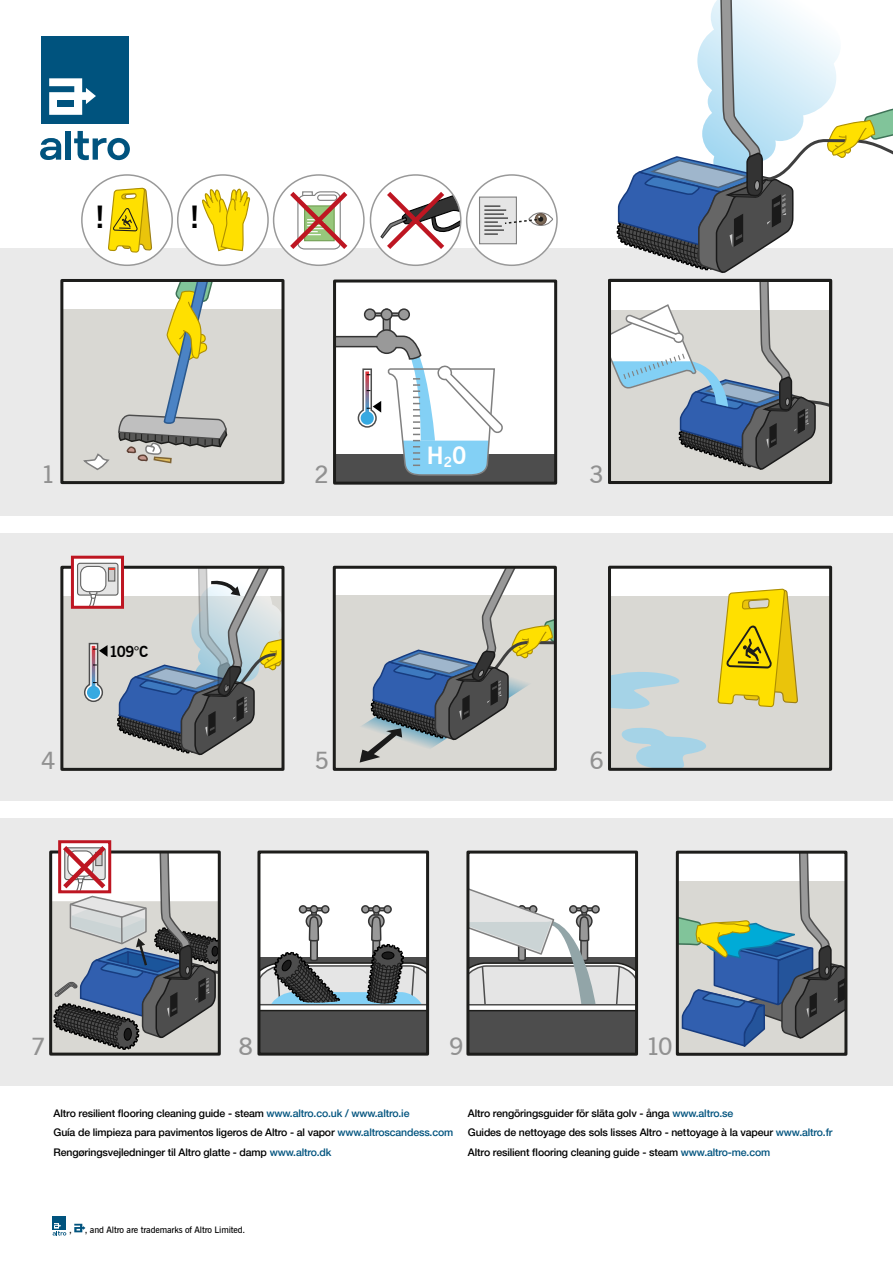
<style>
.page{position:relative;width:893px;height:1263px;background:#fff}
.page>*{position:absolute;margin:0;border:0;box-sizing:border-box;transform-origin:0 0}
.t1{font:700 30.6px "News Gothic BT";color:#000}
.t2{font:600 24px "News Gothic BT";color:#919191}
.t3{font:700 23.7px "News Gothic BT";color:#fff}
.t4{font:700 15px "News Gothic BT";color:#000}
.t5{font:500 10.5px/19.5px "Helvetica Neue LT Pro";letter-spacing:-.015em;color:#000}
.t6{font:600 9px "News Gothic BT";letter-spacing:-.015em;color:#000}
.s1{color:#00537e}
</style>
<div class="page">
<div style="left:0;top:248px;width:893px;height:268px;background:#eaeaea"></div>
<div style="left:0;top:533px;width:893px;height:268px;background:#eaeaea"></div>
<div style="left:0;top:818px;width:893px;height:268px;background:#eaeaea"></div>
<div style="left:335px;top:595px;width:220px;height:173px;background:#d9d8d3"></div>
<div style="left:62px;top:281px;width:220px;height:201px;background:#fff"></div>
<div style="left:62px;top:309px;width:220px;height:173px;background:#d9d8d3"></div>
<svg style="left:83px;top:454px;width:27px;height:16px"></svg>
<svg style="left:118px;top:283px;width:110px;height:181px"></svg>
<div style="left:60px;top:279px;width:224px;height:205px;border:3px solid #1d1d1b"></div>
<div style="left:335px;top:454px;width:220px;height:29px;background:#4d4d4d"></div>
<div style="left:333px;top:279px;width:224px;height:206px;border:3px solid #1d1d1b"></div>
<div style="left:62px;top:596px;width:221px;height:173px;background:#d9d8d3"></div>
<div style="left:60px;top:566px;width:224px;height:205px;border:3px solid #1d1d1b"></div>
<div style="left:259px;top:852px;width:169px;height:202px;background:#fff"></div>
<div style="left:259px;top:957px;width:169px;height:97px;background:#4d4d4d"></div>
<div style="left:311px;top:905px;width:6px;height:17px;border:2px solid #333;border-radius:2px"></div>
<div style="left:301px;top:907px;width:26px;height:4px;border:2px solid #333"></div>
<div style="left:300px;top:906px;width:6px;height:7px;background:#999;border-radius:50%"></div>
<div style="left:299px;top:905px;width:8px;height:8px;border:2px solid #333;border-radius:50%"></div>
<div style="left:310px;top:906px;width:7px;height:7px;background:#999;border-radius:50%"></div>
<div style="left:310px;top:905px;width:8px;height:8px;border:2px solid #333;border-radius:50%"></div>
<div style="left:322px;top:906px;width:7px;height:7px;background:#999;border-radius:50%"></div>
<div style="left:321px;top:905px;width:9px;height:8px;border:2px solid #333;border-radius:50%"></div>
<div style="left:373px;top:905px;width:6px;height:17px;border:2px solid #333;border-radius:2px"></div>
<div style="left:363px;top:907px;width:26px;height:4px;border:2px solid #333"></div>
<div style="left:362px;top:906px;width:7px;height:7px;background:#999;border-radius:50%"></div>
<div style="left:361px;top:905px;width:9px;height:8px;border:2px solid #333;border-radius:50%"></div>
<div style="left:373px;top:906px;width:7px;height:7px;background:#999;border-radius:50%"></div>
<div style="left:372px;top:905px;width:8px;height:8px;border:2px solid #333;border-radius:50%"></div>
<div style="left:384px;top:906px;width:7px;height:7px;background:#999;border-radius:50%"></div>
<div style="left:383px;top:905px;width:9px;height:8px;border:2px solid #333;border-radius:50%"></div>
<svg style="left:261px;top:913px;width:164px;height:99px"></svg>
<div style="left:257px;top:850px;width:172px;height:205px;border:3px solid #1d1d1b"></div>
<svg style="left:333px;top:281px;width:222px;height:195px;background:#d8dee1"></svg>
<div style="left:72px;top:557px;width:51px;height:50px;background:#fff"></div>
<div style="left:78px;top:563px;width:40px;height:32px;background:#e5e5e5;border-radius:3px"></div>
<div style="left:77px;top:563px;width:41px;height:33px;border:1px solid #5f5f5e;border-radius:3px"></div>
<svg style="left:81px;top:566px;width:25px;height:26px"></svg>
<div style="left:80px;top:566px;width:26px;height:26px;border:1px solid #666;border-radius:8px"></div>
<svg style="left:83px;top:567px;width:201px;height:193px"></svg>
<div style="left:71px;top:556px;width:53px;height:53px;border:3px solid #be1622"></div>
<svg style="left:356px;top:570px;width:197px;height:192px"></svg>
<div style="left:333px;top:566px;width:224px;height:205px;border:3px solid #1d1d1b"></div>
<div style="left:609px;top:567px;width:222px;height:202px;background:#fff"></div>
<div style="left:610px;top:596px;width:220px;height:173px;background:#d9d8d3"></div>
<svg style="left:612px;top:672px;width:67px;height:37px"></svg>
<svg style="left:622px;top:728px;width:84px;height:39px"></svg>
<svg style="left:718px;top:589px;width:80px;height:119px"></svg>
<div style="left:608px;top:566px;width:224px;height:205px;border:3px solid #1d1d1b"></div>
<div style="left:468px;top:852px;width:169px;height:202px;background:#fff"></div>
<div style="left:468px;top:957px;width:169px;height:97px;background:#4d4d4d"></div>
<svg style="left:470px;top:889px;width:164px;height:123px"></svg>
<div style="left:466px;top:850px;width:172px;height:206px;border:3px solid #1d1d1b"></div>
<div style="left:677px;top:881px;width:169px;height:173px;background:#d9d8d3"></div>
<svg style="left:680px;top:855px;width:163px;height:192px"></svg>
<div style="left:676px;top:851px;width:171px;height:205px;border:3px solid #1d1d1b"></div>
<svg style="left:50px;top:841px;width:170px;height:213px;background:#9d9da4"></svg>
<div style="left:82px;top:175px;width:90px;height:90px;background:#fff;border-radius:50%"></div>
<div style="left:81px;top:174px;width:92px;height:92px;border:2px solid #999;border-radius:50%"></div>
<svg style="left:108px;top:188px;width:45px;height:65px"></svg>
<div style="left:178px;top:175px;width:90px;height:90px;background:#fff;border-radius:50%"></div>
<div style="left:177px;top:174px;width:92px;height:92px;border:2px solid #999;border-radius:50%"></div>
<svg style="left:202px;top:188px;width:48px;height:64px"></svg>
<div style="left:274px;top:175px;width:90px;height:90px;background:#fff;border-radius:50%"></div>
<div style="left:273px;top:174px;width:92px;height:92px;border:2px solid #999;border-radius:50%"></div>
<svg style="left:285px;top:187px;width:67px;height:67px"></svg>
<div style="left:370px;top:175px;width:91px;height:90px;background:#fff;border-radius:50%"></div>
<div style="left:370px;top:174px;width:92px;height:92px;border:2px solid #999;border-radius:50%"></div>
<svg style="left:380px;top:187px;width:80px;height:67px"></svg>
<svg style="left:609px;top:0;width:284px;height:482px"></svg>
<div style="left:467px;top:175px;width:90px;height:90px;background:#fff;border-radius:50%"></div>
<div style="left:466px;top:174px;width:92px;height:92px;border:2px solid #999;border-radius:50%"></div>
<div style="left:479px;top:197px;width:37px;height:47px;background:#e5e5e5"></div>
<div style="left:479px;top:197px;width:38px;height:47px;border:1px solid #808080"></div>
<svg style="left:484px;top:205px;width:16px;height:2px"></svg>
<svg style="left:484px;top:233px;width:14px;height:2px"></svg>
<hr style="left:484px;top:213px;width:20px;height:2px;background:#4d4d4d">
<hr style="left:484px;top:229px;width:20px;height:2px;background:#4d4d4d">
<hr style="left:484px;top:209px;width:22px;height:2px;background:#4d4d4d">
<svg style="left:529px;top:213px;width:24px;height:12px"></svg>
<div style="left:528px;top:212px;width:25px;height:14px;border:1px solid #808080;border-radius:50%"></div>
<svg style="left:535px;top:214px;width:11px;height:11px"></svg>
<div style="left:535px;top:213px;width:12px;height:12px;border:1px solid #634e42;border-radius:50%"></div>
<svg style="left:484px;top:216px;width:59px;height:11px"></svg>
<div style="left:65px;top:131px;width:6px;height:29px;background:#00537e"></div>
<svg style="left:40px;top:138px;width:21px;height:22px"></svg>
<svg style="left:74px;top:131px;width:56px;height:29px"></svg>
<div style="left:41px;top:36px;width:88px;height:87px;background:#00537e"></div>
<svg style="left:49px;top:78px;width:47px;height:37px"></svg>
<div style="left:57px;top:100px;width:17px;height:7px;background:#00537e"></div>
<svg style="left:74px;top:1224px;width:11px;height:8px"></svg>
<div style="left:53px;top:1216px;width:13px;height:14px;background:#00537e"></div>
<svg style="left:53px;top:1223px;width:13px;height:12px"></svg>
<h1 class="t1" style="left:95px;top:199px;width:11px">!</h1>
<h1 class="t1" style="left:190px;top:199px;width:11px">!</h1>
<h3 class="t3" style="left:427px;top:441px;width:41px">H<sub>2</sub>0</h3>
<h2 class="t2" style="left:41px;top:459px;width:16px">1</h2>
<h2 class="t2" style="left:315px;top:459px;width:16px">2</h2>
<h2 class="t2" style="left:590px;top:459px;width:16px">3</h2>
<h3 class="t4" style="left:109px;top:642px;width:41px">109°C</h3>
<h2 class="t2" style="left:41px;top:746px;width:16px">4</h2>
<h2 class="t2" style="left:315px;top:746px;width:16px">5</h2>
<h2 class="t2" style="left:590px;top:746px;width:16px">6</h2>
<h2 class="t2" style="left:239px;top:1032px;width:16px">8</h2>
<h2 class="t2" style="left:449px;top:1032px;width:16px">9</h2>
<h2 class="t2" style="left:31px;top:1032px;width:16px">7</h2>
<h2 class="t2" style="left:646px;top:1032px;width:28px">10</h2>
<p class="t5" style="left:54px;top:1103px;width:401px">Altro resilient flooring cleaning guide - steam <span class="s1">www.altro.co.uk / www.altro.ie<br></span>Guía de limpieza para pavimentos ligeros de Altro - al vapor <span class="s1">www.altroscandess.com<br></span>Rengøringsvejledninger til Altro glatte - damp <span class="s1">www.altro.dk</span></p>
<p class="t5" style="left:468px;top:1103px;width:366px">Altro rengöringsguider för släta golv - ånga <span class="s1">www.altro.se<br></span>Guides de nettoyage des sols lisses Altro - nettoyage à la vapeur <span class="s1">www.altro.fr<br></span>Altro resilient flooring cleaning guide - steam <span class="s1">www.altro-me.com</span></p>
<p class="t6" style="left:69px;top:1224px;width:4px">,</p>
<p class="t6" style="left:85px;top:1224px;width:162px">, and Altro are trademarks of Altro Limited.</p>
</div>
